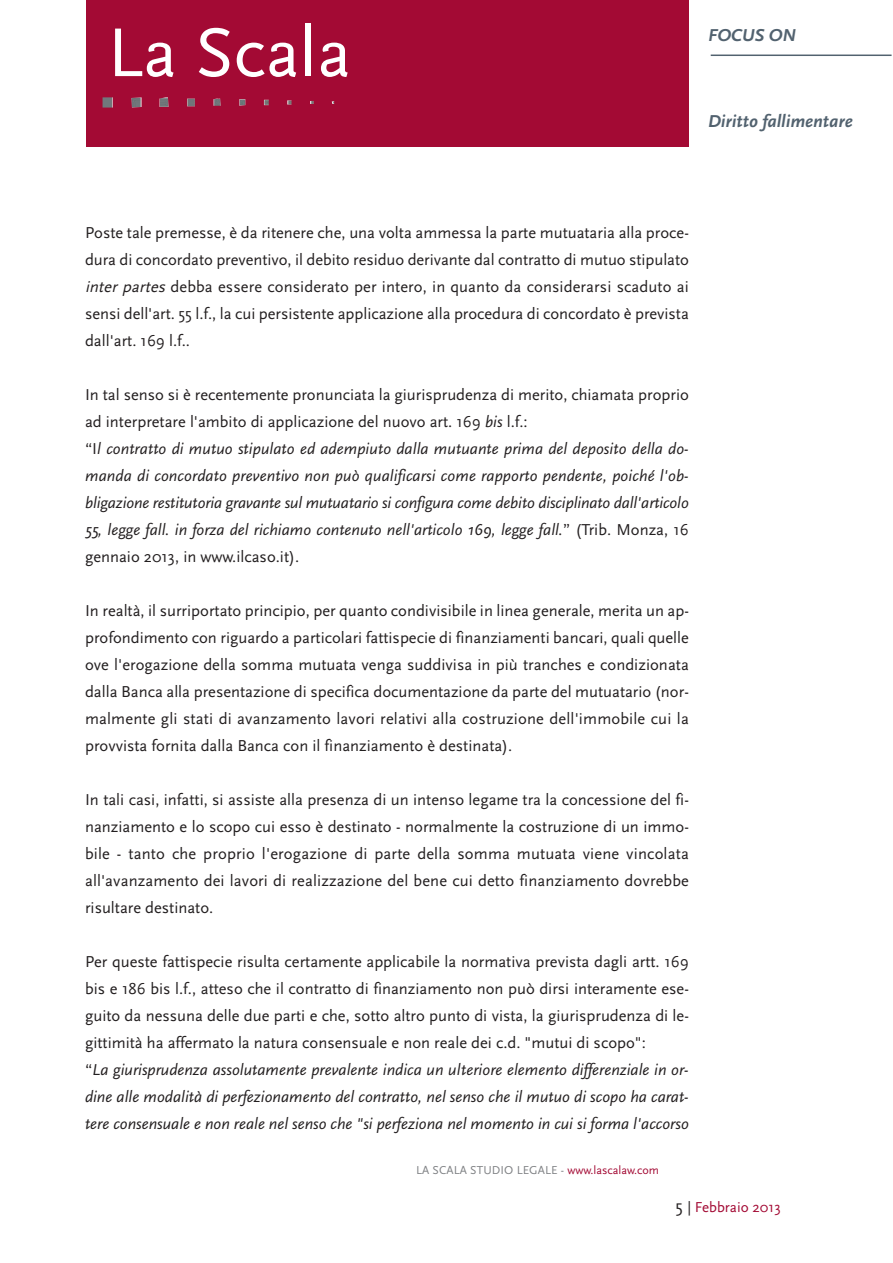
<style>
.page{position:relative;width:893px;height:1263px;background:#fff}
.page>*{position:absolute;margin:0;border:0;box-sizing:border-box;transform-origin:0 0}
.t1{font:72px "Scala Sans";color:#fff}
.t2{font:italic 700 18px "Scala Sans";color:#52626f}
.t3{font:16.5px/27px "Scala Sans";color:#231f20;text-align:justify}
.t4{font:italic 16.5px/27px "Scala Sans";color:#231f20}
.t5{font:15px "Scala Sans";color:#a30a34}
.t6{font:12px "Scala Sans";letter-spacing:.01em;color:#808285}
.s1{font-style:italic}
.s2{font-style:normal}
.s3{color:#a30a34}
.s4{font-size:18px;color:#231f20}
.s5{color:#231f20}
</style>
<div class="page">
<div style="left:86px;top:0;width:603px;height:147px;background:#a30a34"></div>
<hr style="left:711px;top:55px;width:180px;height:1px;background:#52626f">
<img style="left:103px;top:97px;width:231px;height:11px">
<h1 class="t1" style="left:107px;top:14px;width:246px">La Scala</h1>
<p class="t2" style="left:708px;top:25px;width:90px">FOCUS ON</p>
<p class="t2" style="left:708px;top:111px;width:146px">Diritto fallimentare</p>
<p class="t3" style="left:85px;top:220px;width:605px">Poste tale premesse, è da ritenere che, una volta ammessa la parte mutuataria alla proce&shy;dura di concordato preventivo, il debito residuo derivante dal contratto di mutuo stipulato <span class="s1">interpartes</span>debba essere considerato per intero, in quanto da considerarsi scaduto ai sensi dell'art. 55 l.f., la cui persistente applicazione alla procedura di concordato è prevista dall'art. 169 l.f..</p>
<p class="t4" style="left:85px;top:382px;width:605px"><span class="s2">In tal senso si è recentemente pronunciata la giurisprudenza di merito, chiamata proprio ad interpretare l'ambito di applicazione del nuovo art. 169</span> bis <span class="s2">l.f.:<br>“I</span>l contratto di mutuo stipulato ed adempiuto dalla mutuante prima del deposito della do&shy;manda di concordato preventivo non può qualificarsi come rapporto pendente, poiché l'ob&shy;bligazione restitutoria gravante sul mutuatario si configura come debito disciplinato dall'articolo 55, legge fall. in forza del richiamo contenuto nell'articolo 169, legge fall.<span class="s2">” (Trib. Monza, 16 gennaio 2013, in www.ilcaso.it).</span></p>
<p class="t3" style="left:85px;top:598px;width:605px">In realtà, il surriportato principio, per quanto condivisibile in linea generale, merita un ap&shy;profondimento con riguardo a particolari fattispecie di finanziamenti bancari, quali quelle ove l'erogazione della somma mutuata venga suddivisa in più tranches e condizionata dalla Banca alla presentazione di specifica documentazione da parte del mutuatario (nor&shy;malmente gli stati di avanzamento lavori relativi alla costruzione dell'immobile cui la provvista fornita dalla Banca con il finanziamento è destinata).</p>
<p class="t3" style="left:85px;top:787px;width:605px">In tali casi, infatti, si assiste alla presenza di un intenso legame tra la concessione del fi&shy;nanziamento e lo scopo cui esso è destinato - normalmente la costruzione di un immo&shy;bile - tanto che proprio l'erogazione di parte della somma mutuata viene vincolata all'avanzamento dei lavori di realizzazione del bene cui detto finanziamento dovrebbe risultare destinato.</p>
<p class="t3" style="left:85px;top:949px;width:605px;text-align:left">Per queste fattispecie risulta certamente applicabile la normativa prevista dagli artt. 169 bis e 186 bis l.f., atteso che il contratto di finanziamento non può dirsi interamente ese&shy;guito da nessuna delle due parti e che, sotto altro punto di vista, la giurisprudenza di le&shy;gittimità ha affermato la natura consensuale e non reale dei c.d. "mutui di scopo":<br>“<span class="s1">La giurisprudenza assolutamente prevalente indica un ulteriore elemento differenziale in or&shy;dine alle modalità di perfezionamento del contratto, nel senso che il mutuo di scopo ha carat&shy;tere consensuale e non reale nel senso che "si perfeziona nel momento in cui si forma l'accorso</span></p>
<p class="t6" style="left:416px;top:1163px;width:244px">LA SCALA STUDIO LEGALE - <span class="s3">www.lascalaw.com</span></p>
<p class="t5" style="left:675px;top:1199px;width:107px"><span class="s4">5</span> <span class="s5">|</span> Febbraio 2013</p>
</div>
